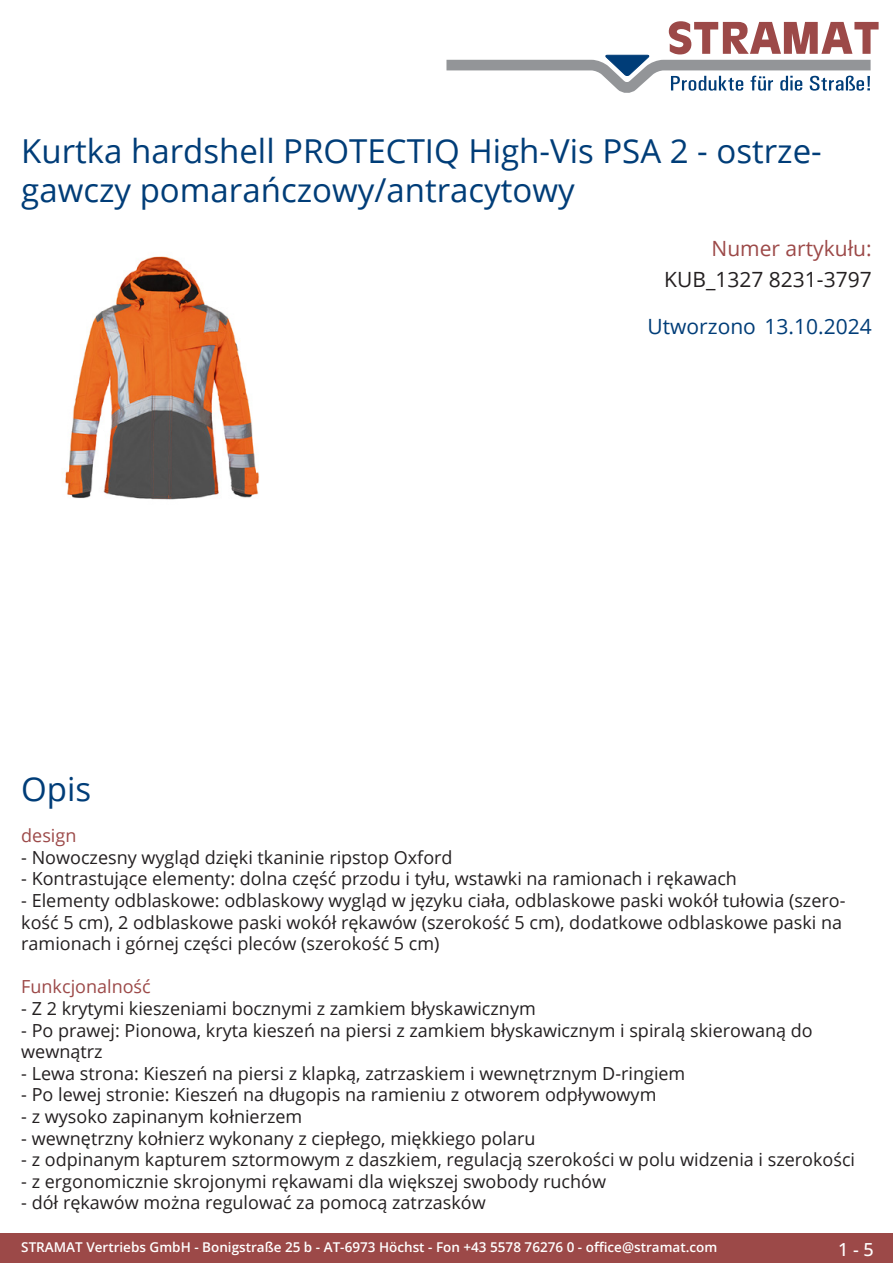
<style>
.page{position:relative;width:893px;height:1263px;background:#fff}
.page>*{position:absolute;margin:0;border:0;box-sizing:border-box;transform-origin:0 0}
.Produkttitel{font:33px/39.6px "Open Sans";color:#003d78}
.Erstellungsdatum{font:21px "Open Sans";color:#003d78}
.TechDaten_Inhalt{font:21px "Open Sans";color:#231f20}
.TechDaten_Überschrif{font:21px "Open Sans";color:#9c4948}
.Beschreibung_Text{font:18px/21.6px "Open Sans";color:#231f20;text-align:justify}
.Beschreibung_Text-2{font:18px "Open Sans";color:#9c4948}
.t1{font:500 18px "Open Sans";color:#fff}
.t2{font:600 13.5px "Open Sans";color:#fff}
</style>
<div class="page">
<div style="left:0;top:1233px;width:893px;height:30px;background:#9c4948"></div>
<svg style="left:446px;top:21px;width:433px;height:72px"></svg>
<img style="left:62px;top:256px;width:197px;height:244px">
<p class="Produkttitel" style="left:21px;top:130px;width:799px">Kurtka hardshell PROTECTIQ High-Vis PSA 2 - ostrze&shy;gawczy pomarańczowy/antracytowy</p>
<p class="TechDaten_Überschrif" style="left:711px;top:234px;width:162px">Numer artykułu:</p>
<p class="TechDaten_Inhalt" style="left:664px;top:265px;width:209px">KUB_1327 8231-3797</p>
<p class="Erstellungsdatum" style="left:648px;top:312px;width:226px">Utworzono 13.10.2024</p>
<p class="Produkttitel" style="left:21px;top:768px;width:72px">Opis</p>
<p class="Beschreibung_Text-2" style="left:21px;top:823px;width:57px">design</p>
<p class="Beschreibung_Text" style="left:21px;top:846px;width:433px">- Nowoczesny wygląd dzięki tkaninie ripstop Oxford</p>
<p class="Beschreibung_Text" style="left:21px;top:867px;width:717px">- Kontrastujące elementy: dolna część przodu i tyłu, wstawki na ramionach i rękawach</p>
<p class="Beschreibung_Text" style="left:21px;top:889px;width:824px">- Elementy odblaskowe: odblaskowy wygląd w języku ciała, odblaskowe paski wokół tułowia (szero&shy;kość 5 cm), 2 odblaskowe paski wokół rękawów (szerokość 5 cm), dodatkowe odblaskowe paski na ramionach i górnej części pleców (szerokość 5 cm)</p>
<p class="Beschreibung_Text-2" style="left:21px;top:974px;width:131px">Funkcjonalność</p>
<p class="Beschreibung_Text" style="left:21px;top:997px;width:516px">- Z 2 krytymi kieszeniami bocznymi z zamkiem błyskawicznym</p>
<p class="Beschreibung_Text" style="left:21px;top:1019px;width:793px">- Po prawej: Pionowa, kryta kieszeń na piersi z zamkiem błyskawicznym i spiralą skierowaną do wewnątrz</p>
<p class="Beschreibung_Text" style="left:21px;top:1062px;width:666px">- Lewa strona: Kieszeń na piersi z klapką, zatrzaskiem i wewnętrznym D-ringiem</p>
<p class="Beschreibung_Text" style="left:21px;top:1083px;width:637px">- Po lewej stronie: Kieszeń na długopis na ramieniu z otworem odpływowym</p>
<p class="Beschreibung_Text" style="left:21px;top:1105px;width:283px">- z wysoko zapinanym kołnierzem</p>
<p class="Beschreibung_Text" style="left:21px;top:1127px;width:516px">- wewnętrzny kołnierz wykonany z ciepłego, miękkiego polaru</p>
<p class="Beschreibung_Text" style="left:21px;top:1148px;width:835px">- z odpinanym kapturem sztormowym z daszkiem, regulacją szerokości w polu widzenia i szerokości</p>
<p class="Beschreibung_Text" style="left:21px;top:1170px;width:586px">- z ergonomicznie skrojonymi rękawami dla większej swobody ruchów</p>
<p class="Beschreibung_Text" style="left:21px;top:1191px;width:466px">- dół rękawów można regulować za pomocą zatrzasków</p>
<p class="t2" style="left:21px;top:1238px;width:698px">STRAMAT Vertriebs GmbH - Bonigstraße 25 b - AT-6973 Höchst - Fon +43 5578 76276 0 - office@stramat.com</p>
<p class="t1" style="left:838px;top:1237px;width:37px">1 - 5</p>
</div>
